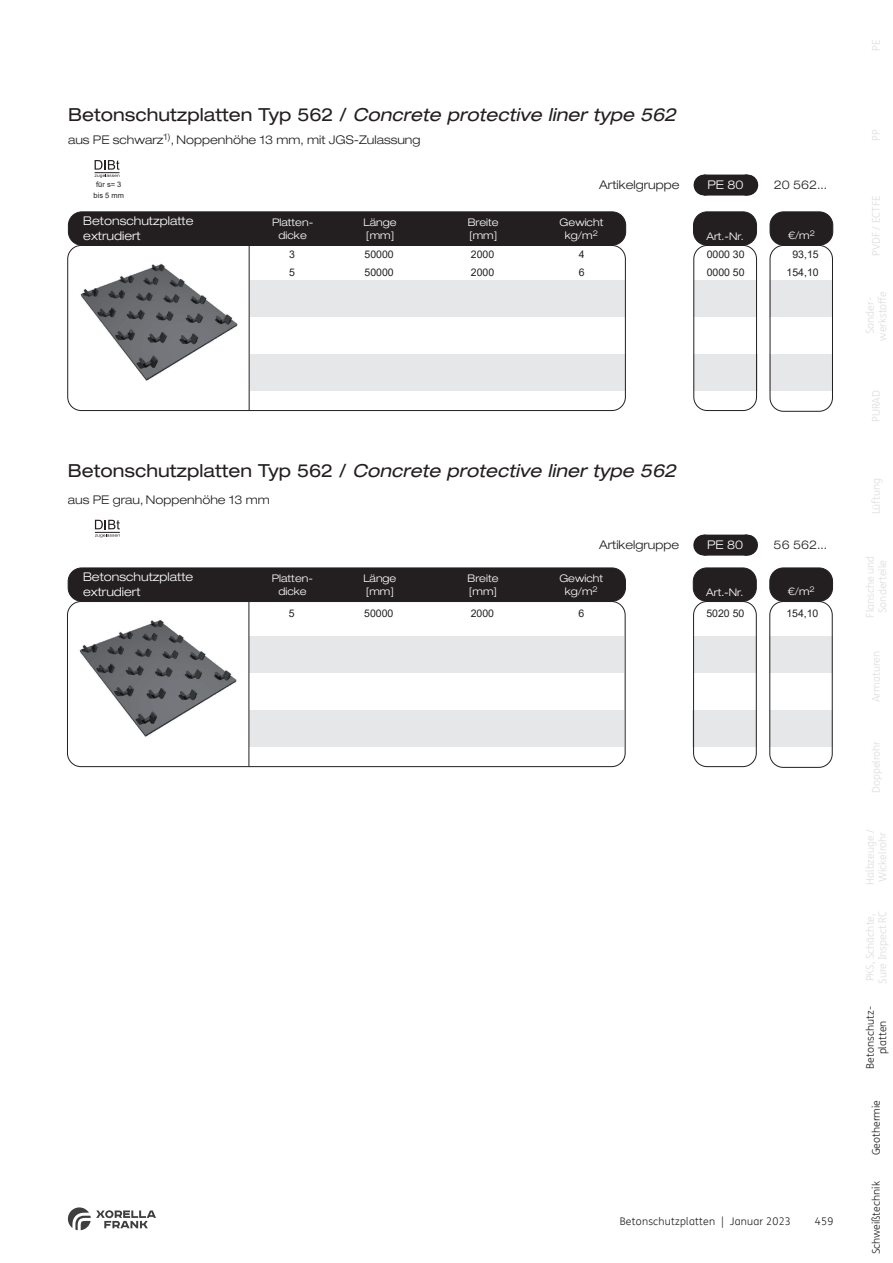
<style>
.page{position:relative;width:893px;height:1263px;background:#fff}
.page>*{position:absolute;margin:0;border:0;box-sizing:border-box;transform-origin:0 0}
.t1{font:italic expanded 18px "Helvetica Neue LT Pro";color:#231f20}
.t2{font:300 expanded 12px "Helvetica Neue LT Pro";color:#231f20}
.t3{font:300 expanded 12px/15px "Helvetica Neue LT Pro";color:#fff}
.t4{font:300 10.5px/12.6px "FS Me Pro";color:#dcdddf;text-align:center}
.t5{font:300 expanded 10.5px/13.6px "Helvetica Neue LT Pro";color:#fff}
.t6{font:10.5px "Arial";color:#231f20}
.t7{font:300 10.5px/12.6px "FS Me Pro";color:#231f20;text-align:center}
.t8{font:300 10.5px "FS Me Pro";letter-spacing:.02em;color:#231f20}
.t9{font:7.5px/10.5px "Arial";color:#231f20;text-align:center}
.s1{font-style:normal}
</style>
<div class="page">
<svg style="left:68px;top:1207px;width:88px;height:23px"></svg>
<svg style="left:95px;top:160px;width:25px;height:18px"></svg>
<div style="left:704px;top:535px;width:42px;height:21px;background:#231f20"></div>
<svg style="left:725px;top:535px;width:22px;height:21px"></svg>
<div style="left:693px;top:710px;width:64px;height:37px;background:#e6e7e9"></div>
<div style="left:769px;top:710px;width:64px;height:37px;background:#e6e7e9"></div>
<div style="left:250px;top:710px;width:374px;height:37px;background:#e6e7e9"></div>
<div style="left:693px;top:636px;width:64px;height:37px;background:#e6e7e9"></div>
<div style="left:769px;top:636px;width:64px;height:37px;background:#e6e7e9"></div>
<div style="left:250px;top:636px;width:374px;height:37px;background:#e6e7e9"></div>
<div style="left:693px;top:601px;width:64px;height:166px;border:1px solid #231f20;border-radius:14px"></div>
<div style="left:67px;top:601px;width:558px;height:166px;border:1px solid #231f20;border-radius:14px"></div>
<hr style="left:249px;top:601px;width:1px;height:165px;background:#231f20">
<div style="left:693px;top:568px;width:63px;height:33px;background:#231f20;border-radius:14px"></div>
<div style="left:693px;top:568px;width:64px;height:34px;border:1px solid #231f20;border-radius:14px"></div>
<div style="left:68px;top:568px;width:557px;height:33px;background:#231f20;border-radius:14px"></div>
<div style="left:68px;top:568px;width:558px;height:34px;border:1px solid #231f20;border-radius:14px"></div>
<div style="left:770px;top:568px;width:62px;height:33px;background:#231f20;border-radius:14px"></div>
<div style="left:769px;top:568px;width:64px;height:34px;border:1px solid #231f20;border-radius:14px"></div>
<div style="left:769px;top:601px;width:64px;height:167px;border:1px solid #231f20;border-radius:13px"></div>
<img style="left:79px;top:620px;width:158px;height:117px">
<div style="left:704px;top:175px;width:43px;height:21px;background:#231f20"></div>
<svg style="left:725px;top:175px;width:23px;height:21px"></svg>
<div style="left:693px;top:354px;width:64px;height:37px;background:#e6e7e9"></div>
<div style="left:770px;top:354px;width:63px;height:37px;background:#e6e7e9"></div>
<div style="left:250px;top:354px;width:374px;height:37px;background:#e6e7e9"></div>
<div style="left:693px;top:280px;width:64px;height:37px;background:#e6e7e9"></div>
<div style="left:770px;top:280px;width:63px;height:37px;background:#e6e7e9"></div>
<div style="left:250px;top:280px;width:374px;height:37px;background:#e6e7e9"></div>
<div style="left:693px;top:245px;width:64px;height:166px;border:1px solid #231f20;border-radius:14px"></div>
<div style="left:67px;top:245px;width:559px;height:166px;border:1px solid #231f20;border-radius:14px"></div>
<hr style="left:249px;top:245px;width:1px;height:165px;background:#231f20">
<div style="left:693px;top:212px;width:63px;height:33px;background:#231f20;border-radius:14px"></div>
<div style="left:693px;top:211px;width:64px;height:35px;border:1px solid #231f20;border-radius:14px"></div>
<div style="left:68px;top:212px;width:558px;height:33px;background:#231f20;border-radius:14px"></div>
<div style="left:68px;top:211px;width:558px;height:35px;border:1px solid #231f20;border-radius:14px"></div>
<div style="left:770px;top:212px;width:63px;height:33px;background:#231f20;border-radius:14px"></div>
<div style="left:770px;top:211px;width:63px;height:35px;border:1px solid #231f20;border-radius:14px"></div>
<div style="left:770px;top:245px;width:63px;height:167px;border:1px solid #231f20;border-radius:13px"></div>
<img style="left:80px;top:264px;width:158px;height:117px">
<svg style="left:95px;top:520px;width:25px;height:17px"></svg>
<h1 class="t1" style="left:68px;top:103px;width:610px"><span class="s1">Betonschutzplatten Typ 562 /</span> Concrete protective liner type 562</h1>
<p class="t2" style="left:68px;top:132px;width:354px">aus PE schwarz<sup>1)</sup>, Noppenhöhe 13 mm, mit JGS-Zulassung</p>
<p class="t9" style="left:94px;top:179px;width:32px">für s= 3 bis 5 mm</p>
<p class="t2" style="left:599px;top:177px;width:82px">Artikelgruppe</p>
<p class="t3" style="left:707px;top:177px;width:38px">PE 80</p>
<p class="t2" style="left:774px;top:177px;width:55px">20 562...</p>
<p class="t3" style="left:83px;top:213px;width:112px">Betonschutzplatte extrudiert</p>
<p class="t5" style="left:468px;top:215px;width:32px">Breite [mm]</p>
<p class="t5" style="left:560px;top:215px;width:45px;text-align:center">Gewicht kg/m<sup>2</sup></p>
<p class="t5" style="left:364px;top:215px;width:35px">Länge [mm]</p>
<p class="t5" style="left:272px;top:215px;width:43px;text-align:center">Platten&shy;dicke</p>
<p class="t5" style="left:706px;top:229px;width:39px">Art.-Nr.</p>
<p class="t5" style="left:788px;top:229px;width:29px">€/m<sup>2</sup></p>
<p class="t6" style="left:289px;top:247px;width:7px">3</p>
<p class="t6" style="left:365px;top:247px;width:31px">50000</p>
<p class="t6" style="left:471px;top:247px;width:25px">2000</p>
<p class="t6" style="left:579px;top:247px;width:7px">4</p>
<p class="t6" style="left:707px;top:247px;width:39px">0000 30</p>
<p class="t6" style="left:792px;top:247px;width:28px">93,15</p>
<p class="t6" style="left:289px;top:266px;width:7px">5</p>
<p class="t6" style="left:365px;top:265px;width:31px">50000</p>
<p class="t6" style="left:471px;top:265px;width:25px">2000</p>
<p class="t6" style="left:579px;top:265px;width:7px">6</p>
<p class="t6" style="left:707px;top:265px;width:39px">0000 50</p>
<p class="t6" style="left:786px;top:265px;width:34px">154,10</p>
<h1 class="t1" style="left:68px;top:459px;width:610px"><span class="s1">Betonschutzplatten Typ 562 /</span> Concrete protective liner type 562</h1>
<p class="t2" style="left:68px;top:492px;width:203px">aus PE grau, Noppenhöhe 13 mm</p>
<p class="t2" style="left:599px;top:537px;width:82px">Artikelgruppe</p>
<p class="t3" style="left:707px;top:537px;width:38px">PE 80</p>
<p class="t2" style="left:774px;top:537px;width:55px">56 562...</p>
<p class="t3" style="left:83px;top:569px;width:112px">Betonschutzplatte extrudiert</p>
<p class="t5" style="left:468px;top:571px;width:32px">Breite [mm]</p>
<p class="t5" style="left:559px;top:571px;width:45px;text-align:center">Gewicht kg/m<sup>2</sup></p>
<p class="t5" style="left:363px;top:571px;width:35px">Länge [mm]</p>
<p class="t5" style="left:272px;top:571px;width:43px;text-align:center">Platten&shy;dicke</p>
<p class="t5" style="left:706px;top:585px;width:39px">Art.-Nr.</p>
<p class="t5" style="left:788px;top:585px;width:29px">€/m<sup>2</sup></p>
<p class="t6" style="left:289px;top:606px;width:7px">5</p>
<p class="t6" style="left:364px;top:606px;width:31px">50000</p>
<p class="t6" style="left:471px;top:606px;width:25px">2000</p>
<p class="t6" style="left:578px;top:606px;width:7px">6</p>
<p class="t6" style="left:706px;top:606px;width:39px">5020 50</p>
<p class="t6" style="left:786px;top:606px;width:34px">154,10</p>
<p class="t8" style="left:620px;top:1214px;width:173px">Betonschutzplatten | Januar 2023</p>
<p class="t7" style="left:815px;top:1214px;width:20px">459</p>
<p class="t4" style="left:870px;top:51px;width:13px;rotate:-90deg">PE</p>
<p class="t4" style="left:870px;top:141px;width:13px;rotate:-90deg">PP</p>
<p class="t4" style="left:870px;top:256px;width:61px;rotate:-90deg">PVDF / ECTFE</p>
<p class="t4" style="left:863px;top:341px;width:51px;rotate:-90deg">Sonder&shy;werkstoffe</p>
<p class="t4" style="left:870px;top:422px;width:33px;rotate:-90deg">PURAD</p>
<p class="t4" style="left:870px;top:514px;width:38px;rotate:-90deg">Lüftung</p>
<p class="t4" style="left:863px;top:617px;width:64px;rotate:-90deg">Flansche und<br>Sonderteile</p>
<p class="t4" style="left:870px;top:702px;width:52px;rotate:-90deg">Armaturen</p>
<p class="t4" style="left:870px;top:793px;width:53px;rotate:-90deg">Doppelrohr</p>
<p class="t4" style="left:863px;top:885px;width:57px;text-align:left;rotate:-90deg">Halbzeuge /<br>Wickelrohr</p>
<p class="t4" style="left:863px;top:984px;width:74px;text-align:left;rotate:-90deg">PKS, Schächte,<br>Sure Inspect RC</p>
<p class="t7" style="left:863px;top:1068px;width:64px;rotate:-90deg">Betonschutz&shy;platten</p>
<p class="t7" style="left:870px;top:1155px;width:57px;rotate:-90deg">Geothermie</p>
<p class="t7" style="left:870px;top:1254px;width:74px;rotate:-90deg">Schweißtechnik</p>
</div>
